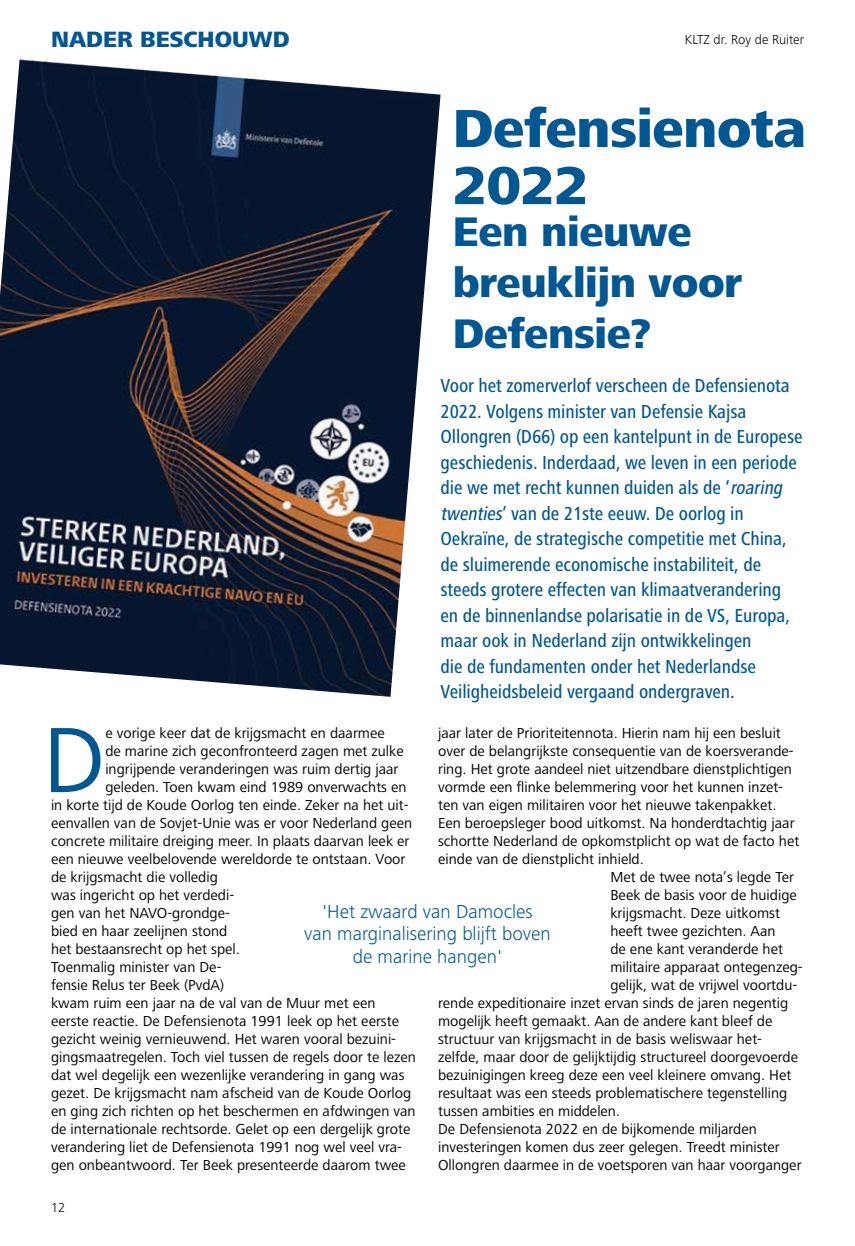
<style>
.page{position:relative;width:855px;height:1246px;background:#fff}
.page>*{position:absolute;margin:0;border:0;box-sizing:border-box;transform-origin:0 0}
.t1{font:96px "Frutiger Next LT";color:#005792}
.t2{font:800 55.5px/57px "Frutiger Next LT";letter-spacing:-.01em;color:#005792}
.t3{font:800 42.75px/51.3px "Frutiger Next LT";letter-spacing:-.01em;color:#005792}
.t4{font:800 22.95px "Frutiger Next LT";color:#005792}
.t5{font:500 condensed 19.5px/25.5px "Frutiger Next LT";letter-spacing:-.005em;color:#005792}
.t6{font:300 19.5px/22.5px "Frutiger Next LT";color:#005792;text-align:center}
.t7{font:15px "Frutiger Next LT";color:#000}
.t8{font:300 13.5px "Frutiger Next LT";color:#000}
.s1{font-style:italic}
</style>
<div class="page">
<img style="left:0;top:60px;width:440px;height:637px">
<h3 class="t4" style="left:51px;top:26px;width:240px">NADER BESCHOUWD</h3>
<p class="t8" style="left:685px;top:32px;width:120px">KLTZ dr. Roy de Ruiter</p>
<h2 class="t2" style="left:453px;top:100px;width:355px">Defensienota<br>2022</h2>
<h3 class="t3" style="left:453px;top:206px;width:291px">Een nieuwe breuklijn voor<br>Defensie?</h3>
<p class="t5" style="left:440px;top:373px;width:363px">Voor het zomerverlof verscheen de Defensienota 2022. Volgens minister van Defensie Kajsa Ollongren (D66) op een kantelpunt in de Europese geschiedenis. Inderdaad, we leven in een periode die we met recht kunnen duiden als de ‘<span class="s1">roaring twenties</span>’ van de 21ste eeuw. De oorlog in Oekraïne, de strategische competitie met China, de sluimerende economische instabiliteit, de steeds grotere effecten van klimaatverandering en de binnenlandse polarisatie in de VS, Europa, maar ook in Nederland zijn ontwikkelingen<br>die de fundamenten onder het Nederlandse Veiligheidsbeleid vergaand ondergraven.</p>
<h1 class="t1" style="left:43px;top:707px;width:64px">D</h1>
<p class="t7" style="left:105px;top:725px;width:281px">e vorige keer dat de krijgsmacht en daarmee</p>
<p class="t7" style="left:438px;top:725px;width:344px">jaar later de Prioriteitennota. Hierin nam hij een besluit</p>
<p class="t7" style="left:438px;top:743px;width:357px">over de belangrijkste consequentie van de koersverande-</p>
<p class="t7" style="left:438px;top:761px;width:355px">ring. Het grote aandeel niet uitzendbare dienstplichtigen</p>
<p class="t7" style="left:438px;top:779px;width:346px">vormde een flinke belemmering voor het kunnen inzet-</p>
<p class="t7" style="left:438px;top:797px;width:340px">ten van eigen militairen voor het nieuwe takenpakket.</p>
<p class="t7" style="left:438px;top:815px;width:358px">Een beroepsleger bood uitkomst. Na honderdtachtig jaar</p>
<p class="t7" style="left:438px;top:833px;width:363px">schortte Nederland de opkomstplicht op wat de facto het</p>
<p class="t7" style="left:438px;top:851px;width:207px">einde van de dienstplicht inhield.</p>
<p class="t7" style="left:610px;top:869px;width:185px">Met de twee nota’s legde Ter</p>
<p class="t7" style="left:610px;top:887px;width:188px">Beek de basis voor de huidige</p>
<p class="t7" style="left:610px;top:905px;width:171px">krijgsmacht. Deze uitkomst</p>
<p class="t7" style="left:610px;top:923px;width:167px">heeft twee gezichten. Aan</p>
<p class="t7" style="left:610px;top:941px;width:174px">de ene kant veranderde het</p>
<p class="t7" style="left:610px;top:959px;width:194px">militaire apparaat ontegenzeg-</p>
<p class="t7" style="left:610px;top:977px;width:188px">gelijk, wat de vrijwel voortdu-</p>
<p class="t7" style="left:438px;top:995px;width:351px">rende expeditionaire inzet ervan sinds de jaren negentig</p>
<p class="t7" style="left:438px;top:1013px;width:336px">mogelijk heeft gemaakt. Aan de andere kant bleef de</p>
<p class="t7" style="left:438px;top:1031px;width:325px">structuur van krijgsmacht in de basis weliswaar het-</p>
<p class="t7" style="left:438px;top:1049px;width:361px">zelfde, maar door de gelijktijdig structureel doorgevoerde</p>
<p class="t7" style="left:438px;top:1067px;width:355px">bezuinigingen kreeg deze een veel kleinere omvang. Het</p>
<p class="t7" style="left:438px;top:1085px;width:351px">resultaat was een steeds problematischere tegenstelling</p>
<p class="t7" style="left:438px;top:1103px;width:183px">tussen ambities en middelen.</p>
<p class="t7" style="left:438px;top:1121px;width:320px">De Defensienota 2022 en de bijkomende miljarden</p>
<p class="t7" style="left:438px;top:1139px;width:343px">investeringen komen dus zeer gelegen. Treedt minister</p>
<p class="t7" style="left:438px;top:1157px;width:365px">Ollongren daarmee in de voetsporen van haar voorganger</p>
<p class="t7" style="left:105px;top:743px;width:300px">de marine zich geconfronteerd zagen met zulke</p>
<p class="t7" style="left:105px;top:761px;width:295px">ingrijpende veranderingen was ruim dertig jaar</p>
<p class="t7" style="left:105px;top:779px;width:303px">geleden. Toen kwam eind 1989 onverwachts en</p>
<p class="t7" style="left:51px;top:797px;width:359px">in korte tijd de Koude Oorlog ten einde. Zeker na het uit-</p>
<p class="t7" style="left:51px;top:815px;width:363px">eenvallen van de Sovjet-Unie was er voor Nederland geen</p>
<p class="t7" style="left:51px;top:833px;width:360px">concrete militaire dreiging meer. In plaats daarvan leek er</p>
<p class="t7" style="left:51px;top:851px;width:356px">een nieuwe veelbelovende wereldorde te ontstaan. Voor</p>
<p class="t7" style="left:51px;top:869px;width:168px">de krijgsmacht die volledig</p>
<p class="t7" style="left:51px;top:887px;width:185px">was ingericht op het verdedi-</p>
<p class="t7" style="left:51px;top:905px;width:180px">gen van het NAVO-grondge-</p>
<p class="t7" style="left:51px;top:923px;width:178px">bied en haar zeelijnen stond</p>
<p class="t7" style="left:51px;top:941px;width:190px">het bestaansrecht op het spel.</p>
<p class="t7" style="left:51px;top:959px;width:172px">Toenmalig minister van De-</p>
<p class="t7" style="left:51px;top:977px;width:174px">fensie Relus ter Beek (PvdA)</p>
<p class="t7" style="left:51px;top:995px;width:326px">kwam ruim een jaar na de val van de Muur met een</p>
<p class="t7" style="left:51px;top:1013px;width:349px">eerste reactie. De Defensienota 1991 leek op het eerste</p>
<p class="t7" style="left:51px;top:1031px;width:346px">gezicht weinig vernieuwend. Het waren vooral bezuini-</p>
<p class="t7" style="left:51px;top:1049px;width:366px">gingsmaatregelen. Toch viel tussen de regels door te lezen</p>
<p class="t7" style="left:51px;top:1067px;width:355px">dat wel degelijk een wezenlijke verandering in gang was</p>
<p class="t7" style="left:51px;top:1085px;width:362px">gezet. De krijgsmacht nam afscheid van de Koude Oorlog</p>
<p class="t7" style="left:51px;top:1103px;width:366px">en ging zich richten op het beschermen en afdwingen van</p>
<p class="t7" style="left:51px;top:1121px;width:361px">de internationale rechtsorde. Gelet op een dergelijk grote</p>
<p class="t7" style="left:51px;top:1139px;width:352px">verandering liet de Defensienota 1991 nog wel veel vra-</p>
<p class="t7" style="left:51px;top:1157px;width:356px">gen onbeantwoord. Ter Beek presenteerde daarom twee</p>
<h3 class="t6" style="left:304px;top:900px;width:248px">'Het zwaard van Damocles<br>van marginalisering blijft boven de marine hangen'</h3>
<p class="t8" style="left:51px;top:1200px;width:16px">12</p>
</div>
